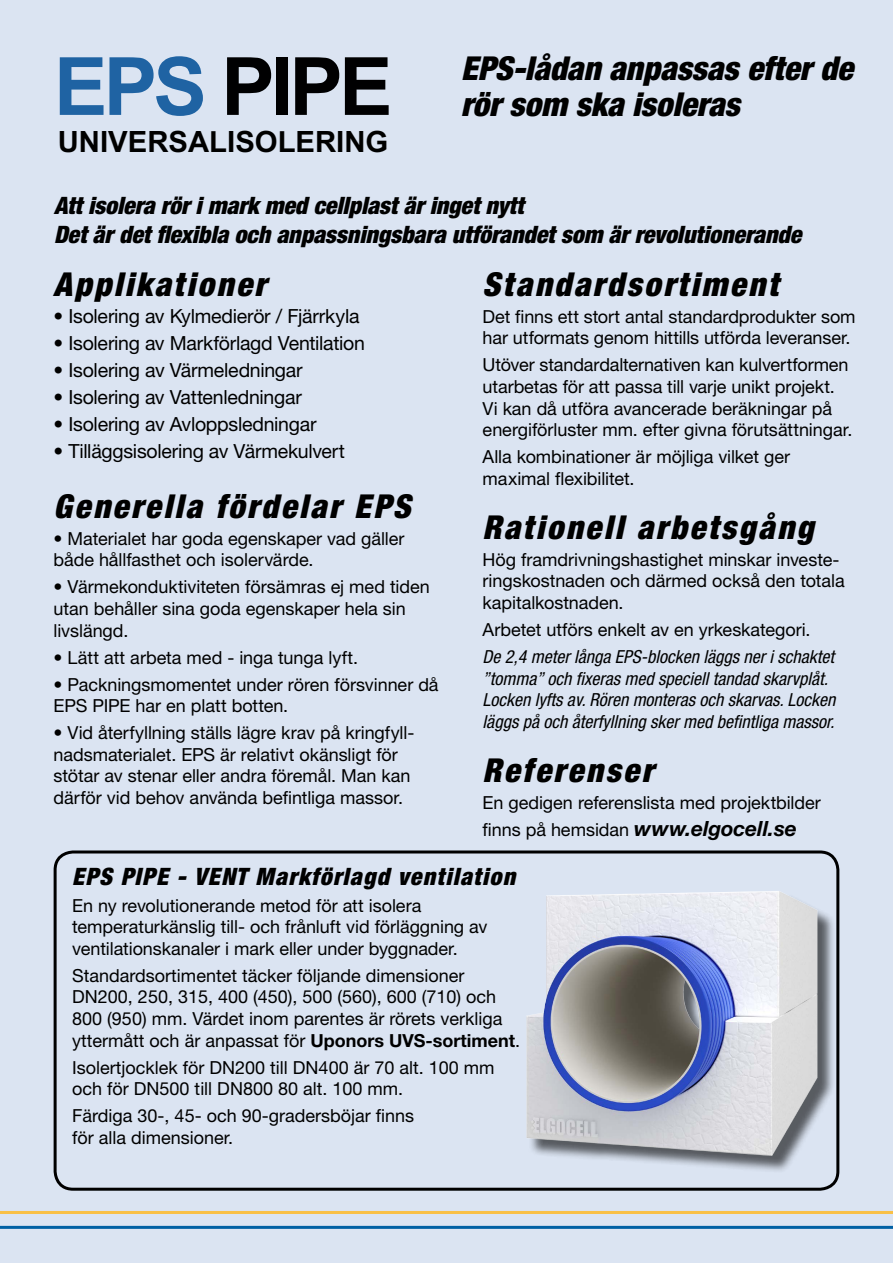
<style>
.page{position:relative;width:893px;height:1263px;background:#dbe4f2}
.page>*{position:absolute;margin:0;border:0;box-sizing:border-box;transform-origin:0 0}
.t1{font:700 80.4px "Arial";letter-spacing:-.05em;color:#000001}
.t2{font:italic 900 condensed 33px "Helvetica Neue LT Std";letter-spacing:.075em;color:#000}
.t3{font:italic 900 condensed 33px/36px "Helvetica Neue LT Std";color:#000}
.t4{font:700 29.25px "Arial";color:#000}
.t5{font:italic 900 condensed 24px/28.8px "Helvetica Neue LT Std";letter-spacing:-.005em;color:#000}
.t6{font:italic 900 condensed 24px "Helvetica Neue LT Std";letter-spacing:.05em;color:#000}
.t7{font:19.5px "Helvetica Neue LT Std";letter-spacing:-.015em;color:#000}
.t8{font:18px/21.6px "Helvetica Neue LT Std";letter-spacing:-.005em;color:#000}
.t9{font:italic condensed 18px/21.6px "Helvetica Neue LT Std";color:#000}
.s1{color:#1f63a3}
.s2{font-weight:700;font-style:italic;font-size:21px}
.s3{font-weight:700}
</style>
<div class="page">
<hr style="left:0;top:1226px;width:893px;height:3px;background:#0060a4">
<hr style="left:0;top:1211px;width:893px;height:3px;background:#f9c047">
<div style="left:528px;top:894px;width:307px;height:279px;background:#000;opacity:.6"></div>
<img style="left:526px;top:891px;width:294px;height:267px">
<div style="left:54px;top:850px;width:785px;height:341px;border:3px solid #000;border-radius:18px"></div>
<h1 class="t1" style="left:54px;top:34px;width:340px"><span class="s1">EPS</span> PIPE</h1>
<h3 class="t4" style="left:58px;top:122px;width:332px">UNIVERSALISOLERING</h3>
<h2 class="t3" style="left:461px;top:50px;width:393px">EPS-lådan anpassas efter de rör som ska isoleras</h2>
<h3 class="t5" style="left:54px;top:192px;width:749px">Att isolera rör i mark med cellplast är inget nytt<br>Det är det flexibla och anpassningsbara utförandet som är revolutionerande</h3>
<h2 class="t2" style="left:54px;top:264px;width:214px">Applikationer</h2>
<p class="t7" style="left:54px;top:304px;width:307px">• Isolering av Kylmedierör / Fjärrkyla</p>
<p class="t7" style="left:54px;top:331px;width:313px">• Isolering av Markförlagd Ventilation</p>
<p class="t7" style="left:54px;top:358px;width:251px">• Isolering av Värmeledningar</p>
<p class="t7" style="left:54px;top:385px;width:250px">• Isolering av Vattenledningar</p>
<p class="t7" style="left:54px;top:412px;width:265px">• Isolering av Avloppsledningar</p>
<p class="t7" style="left:54px;top:439px;width:293px">• Tilläggsisolering av Värmekulvert</p>
<h2 class="t2" style="left:54px;top:486px;width:359px">Generella fördelar EPS</h2>
<p class="t8" style="left:54px;top:527px;width:352px">• Materialet har goda egenskaper vad gäller både hållfasthet och isolervärde.</p>
<p class="t8" style="left:54px;top:576px;width:378px">• Värmekonduktiviteten försämras ej med tiden utan behåller sina goda egenskaper hela sin livslängd.</p>
<p class="t8" style="left:54px;top:646px;width:306px">• Lätt att arbeta med - inga tunga lyft.</p>
<p class="t8" style="left:54px;top:673px;width:387px">• Packningsmomentet under rören försvinner då<br>EPS PIPE har en platt botten.</p>
<p class="t8" style="left:54px;top:722px;width:362px">• Vid återfyllning ställs lägre krav på kringfyll&shy;nadsmaterialet. EPS är relativt okänsligt för stötar av stenar eller andra föremål. Man kan därför vid behov använda befintliga massor.</p>
<h2 class="t2" style="left:483px;top:264px;width:297px">Standardsortiment</h2>
<p class="t8" style="left:483px;top:305px;width:374px">Det finns ett stort antal standardprodukter som har utformats genom hittills utförda leveranser.</p>
<p class="t8" style="left:483px;top:354px;width:371px">Utöver standardalternativen kan kulvertformen utarbetas för att passa till varje unikt projekt.<br>Vi kan då utföra avancerade beräkningar på energiförluster mm. efter givna förutsättningar.</p>
<p class="t8" style="left:483px;top:446px;width:309px">Alla kombinationer är möjliga vilket ger maximal flexibilitet.</p>
<h2 class="t2" style="left:483px;top:507px;width:333px">Rationell arbetsgång</h2>
<p class="t8" style="left:483px;top:548px;width:364px">Hög framdrivningshastighet minskar investe&shy;ringskostnaden och därmed också den totala kapitalkostnaden.</p>
<p class="t8" style="left:483px;top:618px;width:329px">Arbetet utförs enkelt av en yrkeskategori.</p>
<p class="t9" style="left:483px;top:646px;width:354px">De 2,4 meter långa EPS-blocken läggs ner i schaktet ”tomma” och fixeras med speciell tandad skarvplåt.<br>Locken lyfts av. Rören monteras och skarvas. Locken läggs på och återfyllning sker med befintliga massor.</p>
<h2 class="t2" style="left:483px;top:750px;width:172px">Referenser</h2>
<p class="t8" style="left:483px;top:789px;width:340px;line-height:27px">En gedigen referenslista med projektbilder finns på hemsidan <span class="s2">www.elgocell.se</span></p>
<h3 class="t6" style="left:72px;top:861px;width:445px">EPS PIPE - VENT Markförlagd ventilation</h3>
<p class="t8" style="left:72px;top:894px;width:417px">En ny revolutionerande metod för att isolera temperaturkänslig till- och frånluft vid förläggning av ventilationskanaler i mark eller under byggnader.</p>
<p class="t8" style="left:72px;top:964px;width:449px">Standardsortimentet täcker följande dimensioner DN200, 250, 315, 400 (450), 500 (560), 600 (710) och 800 (950) mm. Värdet inom parentes är rörets verkliga yttermått och är anpassat för <span class="s3">Uponors UVS-sortiment</span>.</p>
<p class="t8" style="left:72px;top:1056px;width:424px">Isolertjocklek för DN200 till DN400 är 70 alt. 100 mm och för DN500 till DN800 80 alt. 100 mm.</p>
<p class="t8" style="left:72px;top:1105px;width:343px">Färdiga 30-, 45- och 90-gradersböjar finns för alla dimensioner.</p>
</div>
